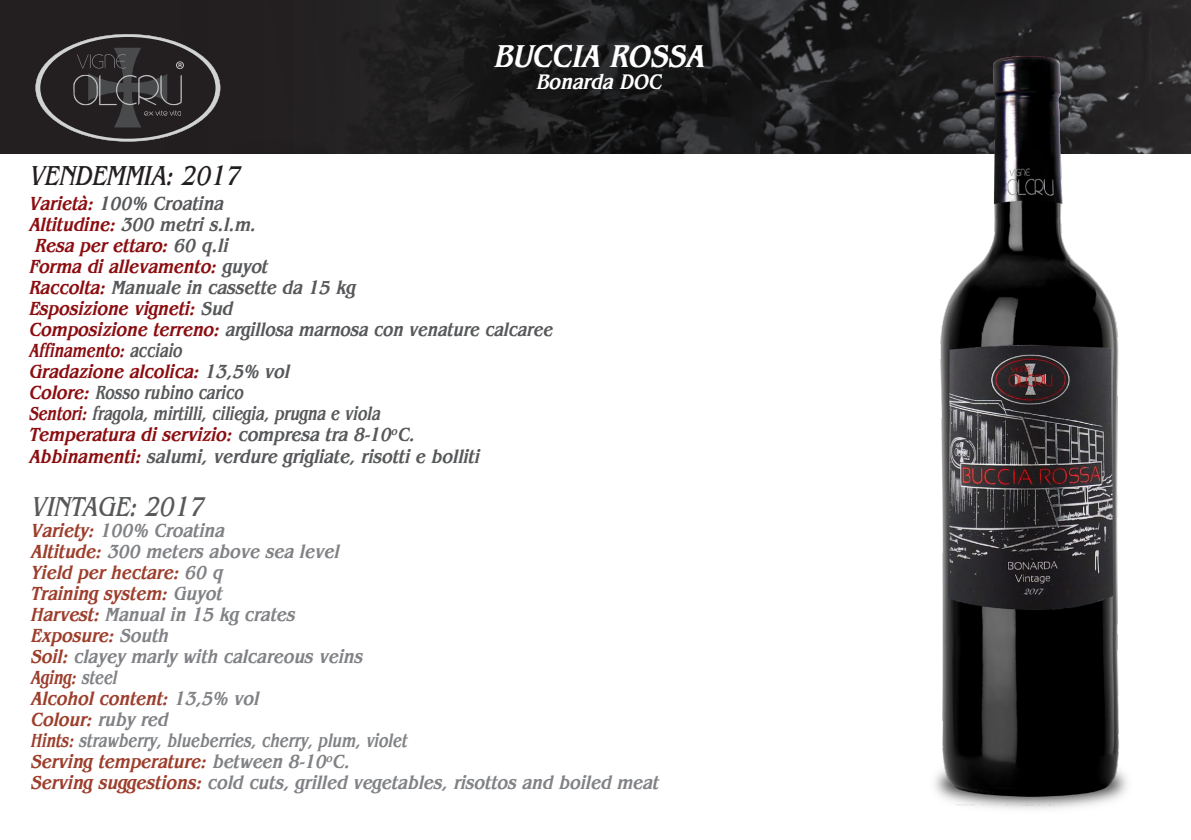
<style>
.page{position:relative;width:1191px;height:840px;background:#fff}
.page>*{position:absolute;margin:0;border:0;box-sizing:border-box;transform-origin:0 0}
.t1{font:italic 700 33px "Benguiat";color:#fff;scale:.82 1}
.t2{font:italic 28.6px "Benguiat";color:#231f20;scale:.82 1}
.t3{font:italic 28.6px "Benguiat";color:#57585a;scale:.82 1}
.t4{font:italic 700 22px "Benguiat";color:#fff;scale:.82 1}
.t5{font:italic 700 19.8px/21px "Benguiat";color:#57585a;scale:.82 1}
.t6{font:italic 700 19.8px/21px "Benguiat";color:#808285;scale:.82 1}
.s1{color:#8b0d10}
.s2{color:#9d3e2c}
</style>
<div class="page">
<div style="left:0;top:0;width:1191px;height:153px;background:#231f20"></div>
<img style="left:116px;top:0;width:1075px;height:153px">
<svg style="left:35px;top:34px;width:185px;height:107px"></svg>
<img style="left:864px;top:11px;width:321px;height:799px">
<h2 class="t2" style="left:28px;top:160px;width:259px">VENDEMMIA: 2017</h2>
<h1 class="t1" style="left:493px;top:37px;width:258px">BUCCIA ROSSA</h1>
<p class="t4" style="left:536px;top:69px;width:154px">Bonarda DOC</p>
<p class="t5" style="left:28px;top:193px;width:640px"><span class="s1">Varietà:</span> 100% Croatina<br><span class="s1">Altitudine:</span> 300 metri s.l.m.<br><span class="s1">Resa per ettaro:</span> 60 q.li<br><span class="s1">Forma di allevamento:</span> guyot<br><span class="s1">Raccolta:</span> Manuale in cassette da 15 kg<br><span class="s1">Esposizione vigneti:</span> Sud<br><span class="s1">Composizione terreno:</span> argillosa marnosa con venature calcaree <span class="s1">Affinamento:</span> acciaio<br><span class="s1">Gradazione alcolica:</span> 13,5% vol<br><span class="s1">Colore:</span> Rosso rubino carico<br><span class="s1">Sentori:</span> fragola, mirtilli, ciliegia, prugna e viola<br><span class="s1">Temperatura di servizio:</span> compresa tra 8-10<sup>o</sup>C.<br><span class="s1">Abbinamenti:</span> salumi, verdure grigliate, risotti e bolliti</p>
<h2 class="t3" style="left:30px;top:490px;width:213px">VINTAGE: 2017</h2>
<p class="t6" style="left:30px;top:519px;width:767px"><span class="s2">Variety:</span> 100% Croatina<br><span class="s2">Altitude:</span> 300 meters above sea level<br><span class="s2">Yield per hectare:</span> 60 q<br><span class="s2">Training system:</span> Guyot<br><span class="s2">Harvest:</span> Manual in 15 kg crates<br><span class="s2">Exposure:</span> South<br><span class="s2">Soil:</span> clayey marly with calcareous veins<br><span class="s2">Aging:</span> steel<br><span class="s2">Alcohol content:</span> 13,5% vol<br><span class="s2">Colour:</span> ruby red<br><span class="s2">Hints:</span> strawberry, blueberries, cherry, plum, violet<br><span class="s2">Serving temperature:</span> between 8-10<sup>o</sup>C.<br><span class="s2">Serving suggestions:</span> cold cuts, grilled vegetables, risottos and boiled meat</p>
</div>
